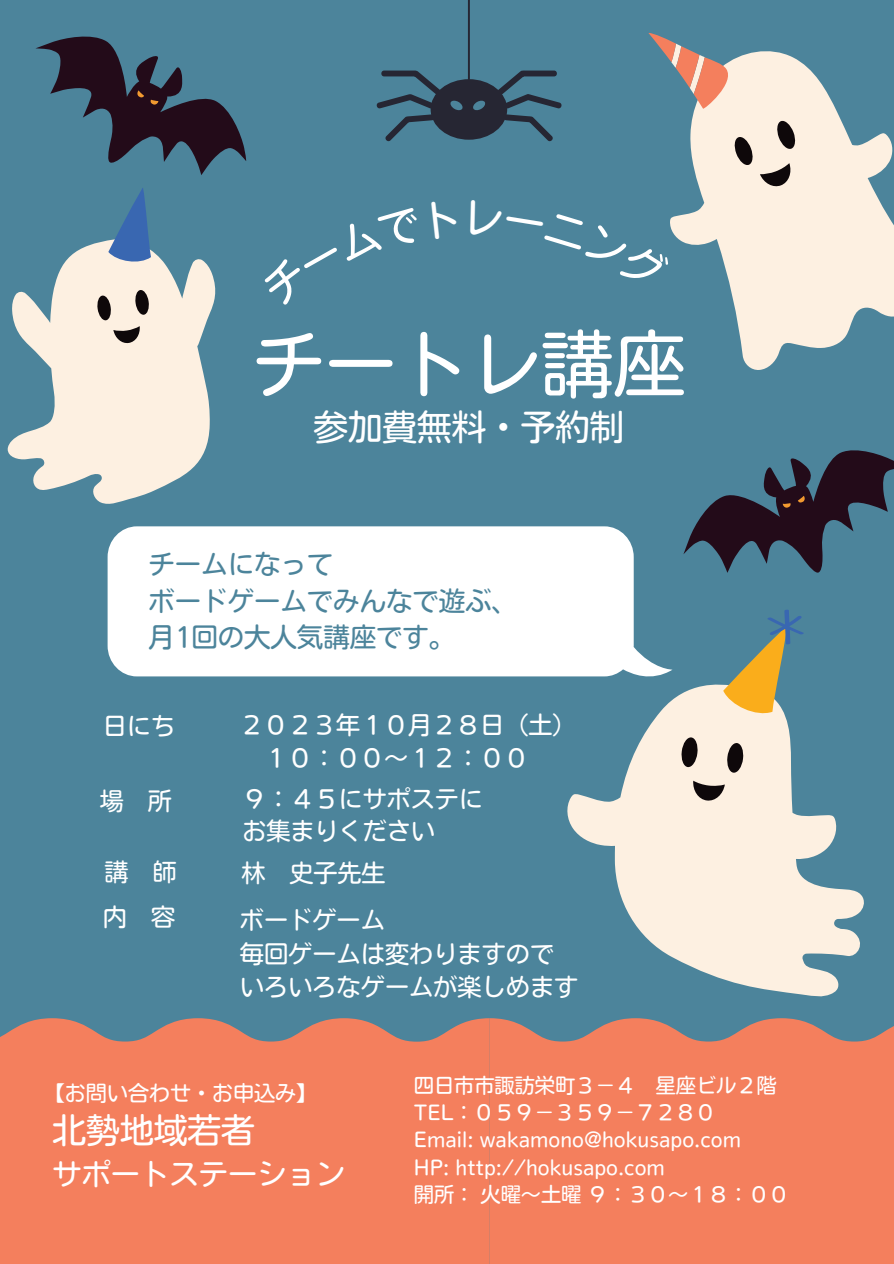
<style>
.page{position:relative;width:894px;height:1264px;background:#fff}
.page>*{position:absolute;margin:0;border:0;box-sizing:border-box;transform-origin:0 0}
.t1{font:72px "Nud Motoya Maru Std W3";color:#fff}
.t2{font:34.5px "Nud Motoya Maru Std W3";color:#fff}
.t3{font:33.75px "Nud Motoya Maru Std W3";color:#fff}
.t4{font:29.25px "Nud Motoya Maru Std W3";color:#fff}
.t5{font:26.4px "Nud Motoya Maru Std W3";color:#4c849b}
.t6{font:24.15px "Nud Motoya Maru Std W3";color:#fff}
.t7{font:24px "Nud Motoya Maru Std W3";color:#fff}
.t8{font:21px "Nud Motoya Maru Std W3";color:#fff}
.t9{font:20.1px "Nud Motoya Maru Std W3";color:#fff}
</style>
<div class="page">
<div style="left:0;top:0;width:893px;height:1263px;background:#4c849b"></div>
<svg style="left:7px;top:242px;width:209px;height:262px;fill:#fdf0e1"></svg>
<svg style="left:96px;top:289px;width:58px;height:58px;background:#c5baaf"></svg>
<svg style="left:100px;top:221px;width:55px;height:48px"></svg>
<svg style="left:735px;top:69px;width:158px;height:301px;fill:#fdf0e1"></svg>
<div style="left:108px;top:526px;width:550px;height:150px;background:#fff"></div>
<svg style="left:546px;top:666px;width:318px;height:331px;fill:#fdf0e1"></svg>
<svg style="left:676px;top:736px;width:68px;height:68px;background:#c3b8ad"></svg>
<svg style="left:664px;top:450px;width:229px;height:269px"></svg>
<svg style="left:36px;top:36px;width:211px;height:185px"></svg>
<svg style="left:136px;top:90px;width:23px;height:16px"></svg>
<div style="left:0;top:1018px;width:489px;height:245px;background:#f47f5d"></div>
<div style="left:489px;top:1018px;width:404px;height:245px;background:#f47f5d"></div>
<svg style="left:376px;top:0;width:433px;height:308px"></svg>
<p class="t1" style="left:252px;top:328px;width:434px">チートレ講座</p>
<p class="t2" style="left:313px;top:409px;width:312px">参加費無料・予約制</p>
<p class="t5" style="left:148px;top:551px;width:186px">チームになって</p>
<p class="t5" style="left:148px;top:587px;width:371px">ボードゲームでみんなで遊ぶ、</p>
<p class="t5" style="left:148px;top:623px;width:308px">月 1回の大人気講座です。</p>
<p class="t7" style="left:103px;top:713px;width:74px">日にち</p>
<p class="t7" style="left:240px;top:713px;width:338px">２０２３年１０月２８日（土）</p>
<p class="t7" style="left:264px;top:745px;width:266px">１０：００～１２：００</p>
<p class="t7" style="left:100px;top:789px;width:74px">場 所</p>
<p class="t7" style="left:242px;top:786px;width:242px">９：４５にサポステに</p>
<p class="t7" style="left:242px;top:819px;width:194px">お集まりください</p>
<p class="t7" style="left:104px;top:859px;width:74px">講 師</p>
<p class="t7" style="left:103px;top:904px;width:74px">内 容</p>
<p class="t7" style="left:241px;top:861px;width:145px">林 史子先生</p>
<p class="t6" style="left:240px;top:907px;width:146px">ボードゲーム</p>
<p class="t6" style="left:240px;top:941px;width:316px">毎回ゲームは変わりますので</p>
<p class="t6" style="left:240px;top:975px;width:340px">いろいろなゲームが楽しめます</p>
<p class="t8" style="left:44px;top:1082px;width:275px">【お問い合わせ・お申込み】</p>
<p class="t3" style="left:52px;top:1113px;width:204px">北勢地域若者</p>
<p class="t4" style="left:52px;top:1158px;width:294px">サポートステーション</p>
<p class="t9" style="left:414px;top:1075px;width:364px">四日市市諏訪栄町３－４ 星座ビル２階</p>
<p class="t9" style="left:414px;top:1102px;width:303px">TEL：０５９－３５９－７２８０</p>
<p class="t9" style="left:414px;top:1129px;width:328px">Email: wakamono@hokusapo.com</p>
<p class="t9" style="left:414px;top:1156px;width:252px">HP: http://hokusapo.com</p>
<p class="t9" style="left:414px;top:1183px;width:376px">開所：火曜～土曜９：３０～１８：００</p>
</div>
